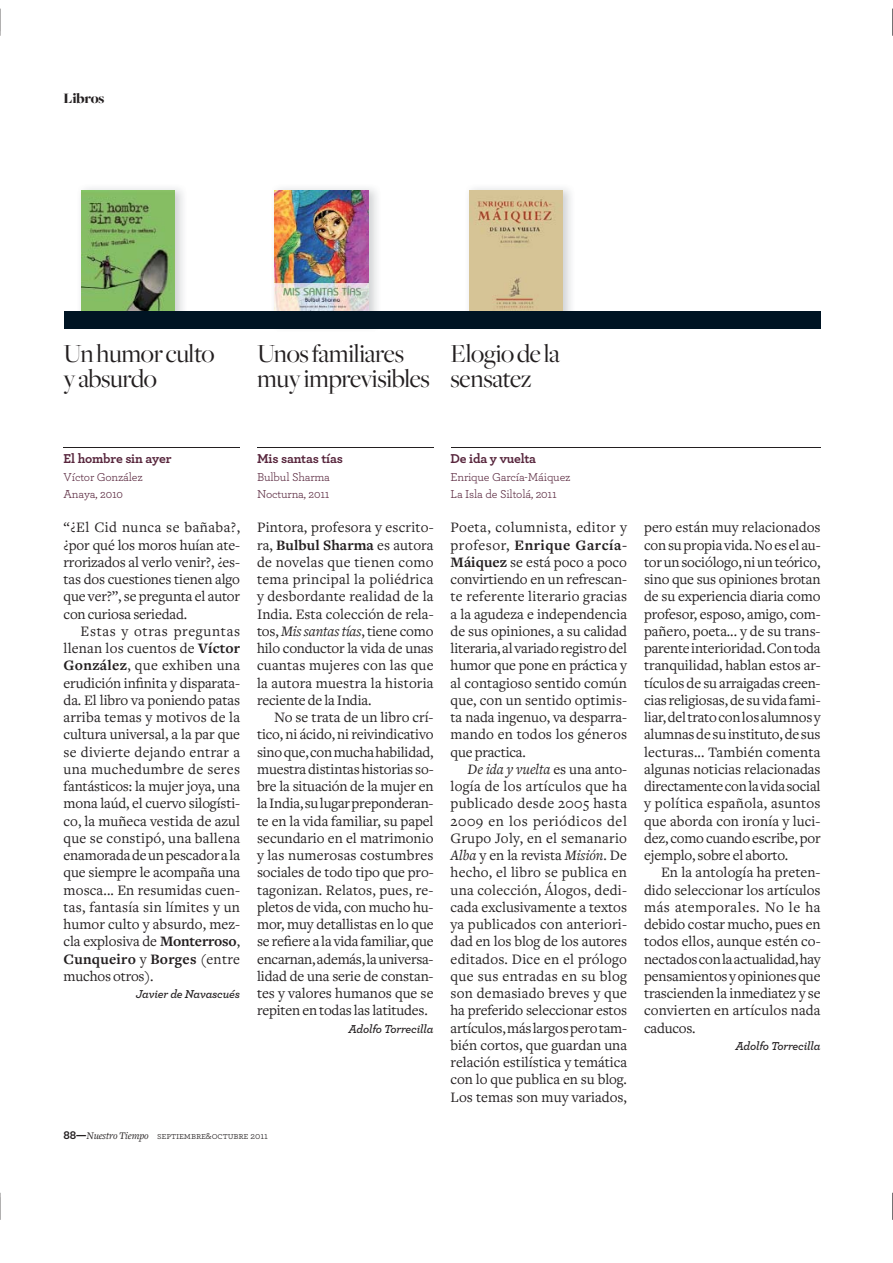
<style>
.page{position:relative;width:893px;height:1263px;background:#fff}
.page>*{position:absolute;margin:0;border:0;box-sizing:border-box;transform-origin:0 0}
.t1{font:27px/25.5px "Freight Big";letter-spacing:-.01em;color:#231f20}
.t2{font:15px/17.2px "Freight Text";letter-spacing:-.01em;color:#231f20;text-align:justify}
.t3{font:900 15px "Freight Big";letter-spacing:-.01em;color:#231f20}
.t4{font:700 13.5px "Archer";letter-spacing:-.015em;color:#57253c}
.t5{font:12px/17.2px "Archer";letter-spacing:-.015em;color:#57253c}
.t6{font:italic 600 12px "Archer";letter-spacing:-.015em;color:#231f20}
.t7{font:9.75px "Archer Book SC";letter-spacing:-.01em;color:#231f20}
.s1{font-weight:700}
.s2{font-style:italic}
.s3{font-family:"Archer";font-weight:700;font-size:12px}
.s4{font-family:"Freight Text";font-style:italic;font-size:10.5px}
.s5{font-family:"Archer"}
</style>
<div class="page">
<img style="left:78px;top:188px;width:109px;height:141px">
<img style="left:81px;top:190px;width:94px;height:121px">
<img style="left:271px;top:188px;width:109px;height:141px">
<img style="left:275px;top:190px;width:93px;height:121px">
<img style="left:465px;top:188px;width:110px;height:141px">
<img style="left:469px;top:190px;width:93px;height:121px">
<hr style="left:64px;top:447px;width:176px;height:1px;background:#231f20">
<hr style="left:257px;top:447px;width:176px;height:1px;background:#231f20">
<hr style="left:451px;top:447px;width:369px;height:1px;background:#231f20">
<div style="left:64px;top:311px;width:757px;height:17px;background:#001423"></div>
<svg style="left:0;top:9px;width:1px;height:27px"></svg>
<svg style="left:0;top:1193px;width:1px;height:27px"></svg>
<svg style="left:892px;top:9px;width:1px;height:27px"></svg>
<svg style="left:892px;top:1193px;width:1px;height:27px"></svg>
<p class="t3" style="left:64px;top:93px;width:42px">Libros</p>
<h1 class="t1" style="left:64px;top:343px;width:153px">Un humor culto y absurdo</h1>
<h1 class="t1" style="left:257px;top:343px;width:174px">Unos familiares muy imprevisibles</h1>
<h1 class="t1" style="left:451px;top:343px;width:111px">Elogio de la sensatez</h1>
<p class="t4" style="left:64px;top:454px;width:109px">El hombre sin ayer</p>
<p class="t5" style="left:64px;top:469px;width:81px">Víctor González<br>Anaya, 2010</p>
<p class="t4" style="left:257px;top:454px;width:87px">Mis santas tías</p>
<p class="t5" style="left:257px;top:469px;width:75px">Bulbul Sharma<br>Nocturna, 2011</p>
<p class="t4" style="left:451px;top:454px;width:87px">De ida y vuelta</p>
<p class="t5" style="left:451px;top:469px;width:121px">Enrique García-Máiquez<br>La Isla de Siltolá, 2011</p>
<p class="t2" style="left:64px;top:520px;width:178px">“¿El Cid nunca se bañaba?, ¿por qué los moros huían ate&shy;rrorizados al verlo venir?, ¿es&shy;tas dos cuestiones tienen algo que ver?”, se pregunta el autor con curiosa seriedad.</p>
<p class="t2" style="left:64px;top:624px;width:178px;text-indent:17px">Estas y otras preguntas llenan los cuentos de <span class="s1">Víctor González</span>, que exhiben una erudición infinita y disparata&shy;da. El libro va poniendo patas arriba temas y motivos de la cultura universal, a la par que se divierte dejando entrar a una muchedumbre de seres fantásticos: la mujer joya, una mona laúd, el cuervo silogísti&shy;co, la muñeca vestida de azul que se constipó, una ballena enamorada de un pescador a la que siempre le acompaña una mosca... En resumidas cuen&shy;tas, fantasía sin límites y un humor culto y absurdo, mez&shy;cla explosiva de <span class="s1">Monterroso</span>, <span class="s1">Cunqueiro</span> y <span class="s1">Borges</span> (entre muchos otros).</p>
<p class="t6" style="left:136px;top:989px;width:106px">Javier de Navascués</p>
<p class="t2" style="left:257px;top:520px;width:178px">Pintora, profesora y escrito&shy;ra, <span class="s1">Bulbul Sharma</span> es autora de novelas que tienen como tema principal la poliédrica y desbordante realidad de la India. Esta colección de rela&shy;tos, <span class="s2">Mis santas tías</span>, tiene como hilo conductor la vida de unas cuantas mujeres con las que la autora muestra la historia reciente de la India.</p>
<p class="t2" style="left:257px;top:710px;width:178px;text-indent:17px">No se trata de un libro crí&shy;tico, ni ácido, ni reivindicativo sino que, con mucha habilidad, muestra distintas historias so&shy;bre la situación de la mujer en la India, su lugar preponderan&shy;te en la vida familiar, su papel secundario en el matrimonio y las numerosas costumbres sociales de todo tipo que pro&shy;tagonizan. Relatos, pues, re&shy;pletos de vida, con mucho hu&shy;mor, muy detallistas en lo que se refiere a la vida familiar, que encarnan, además, la universa&shy;lidad de una serie de constan&shy;tes y valores humanos que se repiten en todas las latitudes.</p>
<p class="t6" style="left:348px;top:1024px;width:87px">Adolfo Torrecilla</p>
<p class="t2" style="left:451px;top:520px;width:178px">Poeta, columnista, editor y profesor, <span class="s1">Enrique García-Máiquez</span> se está poco a poco convirtiendo en un refrescan&shy;te referente literario gracias a la agudeza e independencia de sus opiniones, a su calidad literaria, al variado registro del humor que pone en práctica y al contagioso sentido común que, con un sentido optimis&shy;ta nada ingenuo, va desparra&shy;mando en todos los géneros que practica.</p>
<p class="t2" style="left:451px;top:762px;width:178px;text-indent:17px"><span class="s2">De ida y vuelta</span> es una anto&shy;logía de los artículos que ha publicado desde 2005 hasta 2009 en los periódicos del Grupo Joly, en el semanario <span class="s2">Alba</span> y en la revista <span class="s2">Misión</span>. De hecho, el libro se publica en una colección, Álogos, dedi&shy;cada exclusivamente a textos ya publicados con anteriori&shy;dad en los blog de los autores editados. Dice en el prólogo que sus entradas en su blog son demasiado breves y que ha preferido seleccionar estos artículos, más largos pero tam&shy;bién cortos, que guardan una relación estilística y temática con lo que publica en su blog.<br>Los temas son muy variados,</p>
<p class="t2" style="left:644px;top:520px;width:178px">pero están muy relacionados con su propia vida. No es el au&shy;tor un sociólogo, ni un teórico, sino que sus opiniones brotan de su experiencia diaria como profesor, esposo, amigo, com&shy;pañero, poeta... y de su trans&shy;parente interioridad. Con toda tranquilidad, hablan estos ar&shy;tículos de su arraigadas creen&shy;cias religiosas, de su vida fami&shy;liar, del trato con los alumnos y alumnas de su instituto, de sus lecturas... También comenta algunas noticias relacionadas directamente con la vida social y política española, asuntos que aborda con ironía y luci&shy;dez, como cuando escribe, por ejemplo, sobre el aborto.</p>
<p class="t2" style="left:644px;top:865px;width:178px;text-indent:17px">En la antología ha preten&shy;dido seleccionar los artículos más atemporales. No le ha debido costar mucho, pues en todos ellos, aunque estén co&shy;nectados con la actualidad, hay pensamientos y opiniones que trascienden la inmediatez y se convierten en artículos nada caducos.</p>
<p class="t6" style="left:735px;top:1041px;width:87px">Adolfo Torrecilla</p>
<p class="t7" style="left:64px;top:1131px;width:206px"><span class="s3">88—</span><span class="s4">Nuestro Tiempo</span> septiembre&amp;octubre <span class="s5">2011</span></p>
</div>
